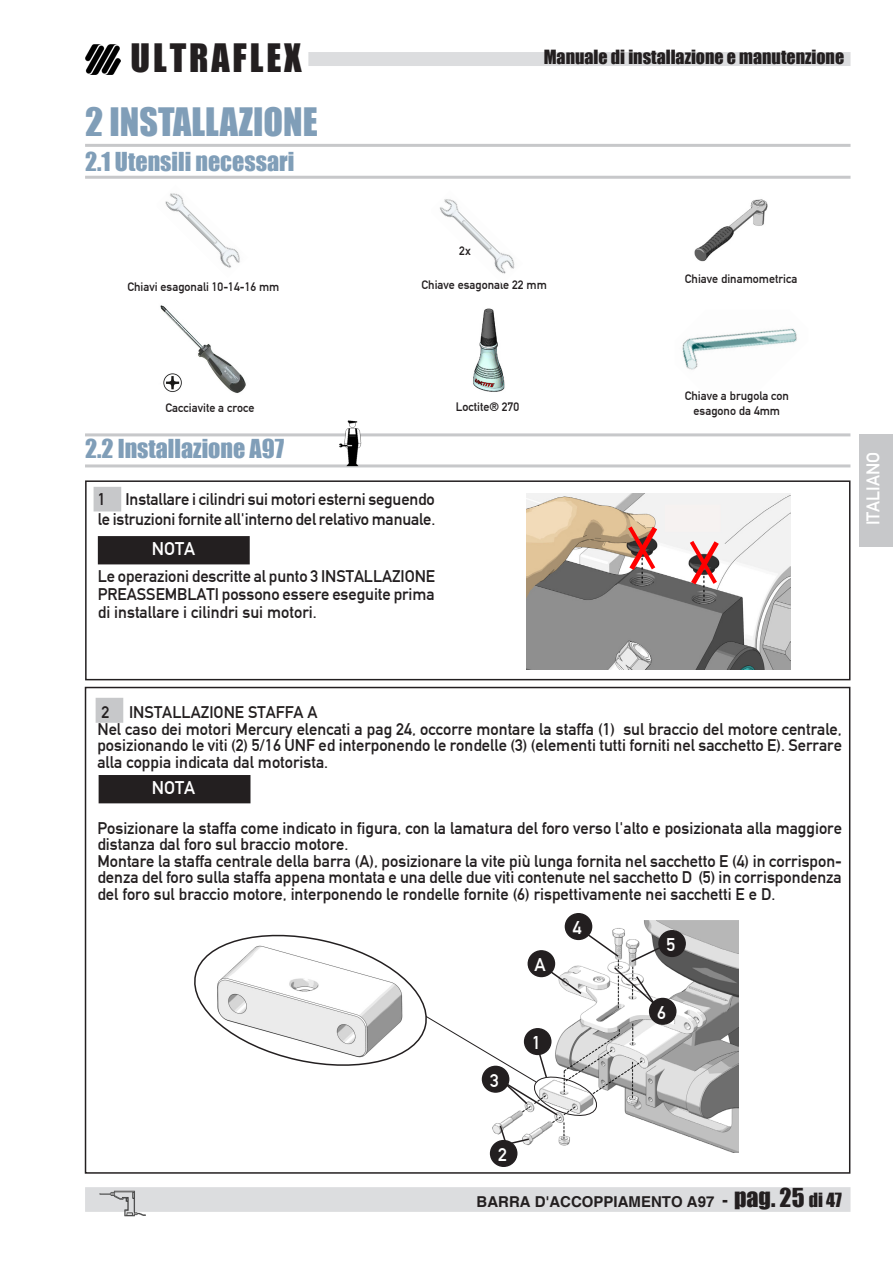
<style>
.page{position:relative;width:893px;height:1263px;background:#fff}
.page>*{position:absolute;margin:0;border:0;box-sizing:border-box;transform-origin:0 0}
.Corpo_testo{font:36px "Impact";color:#809eb8}
.t1{font:36px "Impact";letter-spacing:.08em;color:#231f20}
.Corpo_testo-2{font:24px "Impact";color:#809eb8}
.t2{font:18px "Impact";color:#231f20}
.biocom_testo{font:18px "DIN Mittelschrift";color:#fff}
.ORMA_TESTO{font:16.5px/16.5px "DIN Mittelschrift";color:#231f20;text-align:justify}
.t3{font:700 15px "Helvetica";color:#231f20}
.biocom_testo-2{font:12px/15px "DIN Mittelschrift";color:#231f20;text-align:center}
.s1{font-family:"Impact";font-weight:400;font-size:18px}
.s2{font-family:"Impact";font-weight:400;font-size:24px}
</style>
<div class="page">
<img style="left:85px;top:45px;width:35px;height:29px">
<div style="left:85px;top:1187px;width:765px;height:25px;background:#dcdddf"></div>
<div style="left:308px;top:52px;width:542px;height:14px;background:#dcdddf"></div>
<div style="left:859px;top:434px;width:34px;height:112px;background:#c7c8ca"></div>
<hr style="left:85px;top:144px;width:765px;height:3px;background:#c7c8ca">
<hr style="left:85px;top:176px;width:765px;height:3px;background:#c7c8ca">
<img style="left:98px;top:1189px;width:49px;height:27px">
<hr style="left:85px;top:433px;width:765px;height:3px;background:#c7c8ca">
<hr style="left:85px;top:464px;width:765px;height:3px;background:#c7c8ca">
<img style="left:338px;top:420px;width:25px;height:48px">
<div style="left:85px;top:480px;width:765px;height:200px;border:2px solid #231f20"></div>
<div style="left:94px;top:487px;width:27px;height:24px;background:#c7c8ca"></div>
<div style="left:99px;top:537px;width:150px;height:27px;background:#231f20"></div>
<div style="left:98px;top:536px;width:152px;height:28px;border:2px solid #231f20"></div>
<img style="left:527px;top:493px;width:264px;height:177px">
<svg style="left:628px;top:526px;width:29px;height:44px"></svg>
<svg style="left:690px;top:541px;width:29px;height:43px"></svg>
<img style="left:160px;top:305px;width:86px;height:88px">
<img style="left:473px;top:308px;width:32px;height:84px">
<img style="left:440px;top:199px;width:75px;height:75px">
<img style="left:694px;top:199px;width:74px;height:63px">
<img style="left:682px;top:328px;width:115px;height:42px">
<img style="left:165px;top:193px;width:75px;height:75px">
<div style="left:85px;top:687px;width:765px;height:487px;border:2px solid #231f20"></div>
<div style="left:96px;top:698px;width:27px;height:25px;background:#c7c8ca"></div>
<div style="left:99px;top:776px;width:151px;height:27px;background:#231f20"></div>
<div style="left:99px;top:775px;width:151px;height:28px;border:2px solid #231f20"></div>
<img style="left:492px;top:920px;width:247px;height:232px">
<svg style="left:498px;top:1124px;width:33px;height:24px"></svg>
<div style="left:659px;top:931px;width:26px;height:25px;background:#231f20;border-radius:50%"></div>
<div style="left:658px;top:930px;width:28px;height:27px;border:1px solid #231f20;border-radius:50%"></div>
<div style="left:565px;top:914px;width:27px;height:25px;background:#231f20;border-radius:50%"></div>
<div style="left:565px;top:913px;width:27px;height:27px;border:1px solid #231f20;border-radius:50%"></div>
<div style="left:650px;top:998px;width:26px;height:26px;background:#231f20;border-radius:50%"></div>
<div style="left:649px;top:998px;width:27px;height:27px;border:1px solid #231f20;border-radius:50%"></div>
<div style="left:491px;top:1140px;width:26px;height:26px;background:#231f20;border-radius:50%"></div>
<div style="left:490px;top:1140px;width:27px;height:27px;border:1px solid #231f20;border-radius:50%"></div>
<svg style="left:194px;top:925px;width:468px;height:193px"></svg>
<div style="left:528px;top:951px;width:26px;height:25px;background:#231f20;border-radius:50%"></div>
<div style="left:528px;top:950px;width:27px;height:27px;border:1px solid #231f20;border-radius:50%"></div>
<h1 class="t1" style="left:131px;top:30px;width:173px">ULTRAFLEX</h1>
<p class="t2" style="left:544px;top:43px;width:302px">Manuale di installazione e manutenzione</p>
<p class="Corpo_testo" style="left:85px;top:94px;width:234px">2 INSTALLAZIONE</p>
<p class="Corpo_testo-2" style="left:85px;top:143px;width:211px">2.1 Utensili necessari</p>
<p class="biocom_testo-2" style="left:127px;top:279px;width:154px">Chiavi esagonali 10-14-16 mm</p>
<p class="biocom_testo-2" style="left:459px;top:244px;width:13px">2x</p>
<p class="biocom_testo-2" style="left:422px;top:278px;width:127px">Chiave esagonale 22 mm</p>
<p class="biocom_testo-2" style="left:685px;top:271px;width:114px">Chiave dinamometrica</p>
<p class="biocom_testo-2" style="left:166px;top:400px;width:90px">Cacciavite a croce</p>
<p class="biocom_testo-2" style="left:456px;top:399px;width:65px">Loctite® 270</p>
<p class="Corpo_testo-2" style="left:85px;top:430px;width:201px">2.2 Installazione A97</p>
<p class="ORMA_TESTO" style="left:98px;top:489px;width:339px;line-height:19.8px">1 Installare i cilindri sui motori esterni seguendo le istruzioni fornite all'interno del relativo manuale.</p>
<p class="biocom_testo" style="left:152px;top:538px;width:45px">NOTA</p>
<p class="ORMA_TESTO" style="left:98px;top:568px;width:339px;line-height:18px">Le operazioni descritte al punto 3 INSTALLAZIONE PREASSEMBLATI possono essere eseguite prima di installare i cilindri sui motori.</p>
<p class="biocom_testo-2" style="left:685px;top:388px;width:106px">Chiave a brugola con esagono da 4mm</p>
<p class="biocom_testo" style="left:862px;top:525px;width:75px;rotate:-90deg">ITALIANO</p>
<p class="ORMA_TESTO" style="left:101px;top:704px;width:218px">2 INSTALLAZIONE STAFFA A</p>
<p class="ORMA_TESTO" style="left:97px;top:721px;width:746px">Nel caso dei motori Mercury elencati a pag 24, occorre montare la staffa (1) sul braccio del motore centrale, posizionando le viti (2) 5/16 UNF ed interponendo le rondelle (3) (elementi tutti forniti nel sacchetto E). Serrare alla coppia indicata dal motorista.</p>
<p class="biocom_testo" style="left:152px;top:777px;width:45px">NOTA</p>
<p class="ORMA_TESTO" style="left:97px;top:820px;width:746px">Posizionare la staffa come indicato in figura, con la lamatura del foro verso l'alto e posizionata alla maggiore distanza dal foro sul braccio motore.</p>
<p class="ORMA_TESTO" style="left:97px;top:853px;width:746px">Montare la staffa centrale della barra (A), posizionare la vite più lunga fornita nel sacchetto E (4) in corrispon&shy;denza del foro sulla staffa appena montata e una delle due viti contenute nel sacchetto D (5) in corrispondenza del foro sul braccio motore, interponendo le rondelle fornite (6) rispettivamente nei sacchetti E e D.</p>
<p class="biocom_testo" style="left:490px;top:1070px;width:10px">3</p>
<p class="biocom_testo" style="left:498px;top:1144px;width:10px">2</p>
<p class="biocom_testo" style="left:535px;top:954px;width:13px">A</p>
<p class="biocom_testo" style="left:532px;top:1032px;width:10px">1</p>
<p class="biocom_testo" style="left:573px;top:917px;width:10px">4</p>
<p class="biocom_testo" style="left:666px;top:934px;width:10px">5</p>
<p class="biocom_testo" style="left:657px;top:1002px;width:10px">6</p>
<p class="t3" style="left:477px;top:1192px;width:367px">BARRA D'ACCOPPIAMENTO A97 <span class="s1">-</span> <span class="s2">pag. 25</span> <span class="s1">di 47</span></p>
</div>
